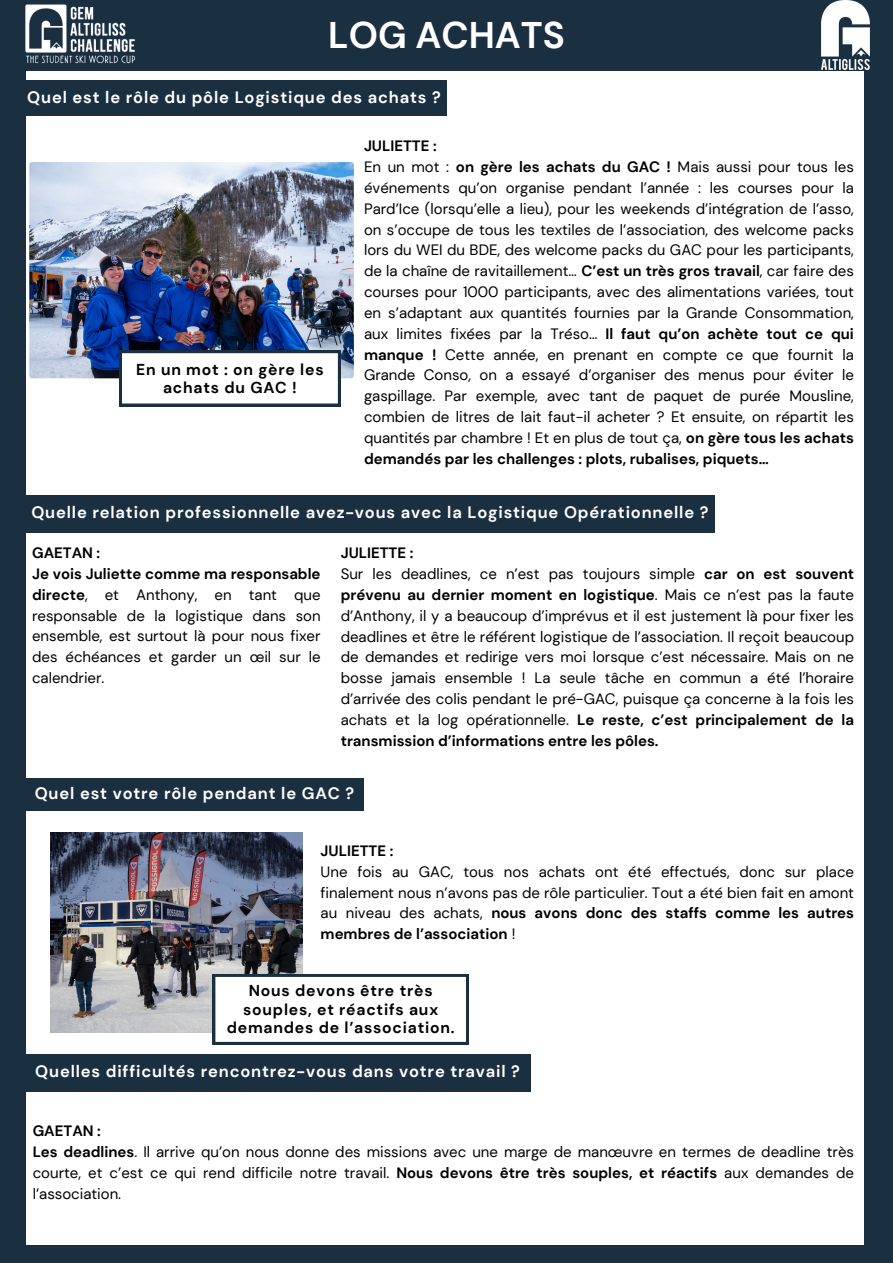
<style>
.page{position:relative;width:893px;height:1263px;background:#fff}
.page>*{position:absolute;margin:0;border:0;box-sizing:border-box;transform-origin:0 0}
.t1{font:700 37.05px "DM Sans";color:#fff}
.t2{font:700 16.5px "DM Sans";letter-spacing:.05em;color:#fff}
.t3{font:700 15.75px/18.6px "DM Sans";letter-spacing:.05em;color:#000;text-align:center}
.t4{font:15px/20.9px "DM Sans";color:#000;text-align:justify}
.t5{font:700 15px "DM Sans";color:#000}
.s1{font-weight:700}
</style>
<div class="page">
<div style="left:0;top:1245px;width:893px;height:18px;background:#1a2f40"></div>
<div style="left:0;top:0;width:893px;height:71px;background:#1a2f40"></div>
<div style="left:0;top:0;width:25px;height:1263px;background:#1a2f40"></div>
<div style="left:863px;top:0;width:30px;height:1263px;background:#1a2f40"></div>
<img style="left:25px;top:4px;width:111px;height:60px">
<img style="left:29px;top:162px;width:325px;height:216px;border-radius:3px">
<svg style="left:119px;top:350px;width:222px;height:56px"></svg>
<div style="left:25px;top:778px;width:339px;height:32px;background:#1a2f40"></div>
<img style="left:822px;top:0;width:47px;height:70px">
<div style="left:25px;top:495px;width:690px;height:38px;background:#1a2f40"></div>
<div style="left:25px;top:1054px;width:505px;height:37px;background:#1a2f40"></div>
<div style="left:25px;top:80px;width:422px;height:36px;background:#1a2f40"></div>
<img style="left:50px;top:832px;width:252px;height:200px">
<svg style="left:213px;top:974px;width:255px;height:70px"></svg>
<p class="t1" style="left:328px;top:11px;width:238px">LOG ACHATS</p>
<h2 class="t2" style="left:27px;top:86px;width:415px">Quel est le rôle du pôle Logistique des achats ?</h2>
<p class="t3" style="left:136px;top:360px;width:189px">En un mot : on gère les achats du GAC !</p>
<p class="t5" style="left:364px;top:136px;width:74px">JULIETTE :</p>
<p class="t4" style="left:364px;top:157px;width:491px">En un mot : <span class="s1">on gère les achats du GAC !</span> Mais aussi pour tous les événements qu’on organise pendant l’année : les courses pour la Pard’Ice (lorsqu’elle a lieu), pour les weekends d’intégration de l’asso, on s’occupe de tous les textiles de l’association, des welcome packs lors du WEI du BDE, des welcome packs du GAC pour les participants, de la chaîne de ravitaillement… <span class="s1">C’est un très gros travail</span>, car faire des courses pour 1000 participants, avec des alimentations variées, tout en s’adaptant aux quantités fournies par la Grande Consommation, aux limites fixées par la Tréso… <span class="s1">Il faut qu’on achète tout ce qui manque !</span> Cette année, en prenant en compte ce que fournit la Grande Conso, on a essayé d’organiser des menus pour éviter le gaspillage. Par exemple, avec tant de paquet de purée Mousline, combien de litres de lait faut-il acheter ? Et ensuite, on répartit les quantités par chambre ! Et en plus de tout ça, <span class="s1">on gère tous les achats demandés par les challenges : plots, rubalises, piquets…</span></p>
<p class="t2" style="left:31px;top:502px;width:678px">Quelle relation professionnelle avez-vous avec la Logistique Opérationnelle ?</p>
<p class="t5" style="left:32px;top:543px;width:70px">GAETAN :</p>
<p class="t4" style="left:32px;top:563px;width:290px"><span class="s1">Je vois Juliette comme ma responsable directe</span>, et Anthony, en tant que responsable de la logistique dans son ensemble, est surtout là pour nous fixer des échéances et garder un œil sur le calendrier.</p>
<h2 class="t5" style="left:341px;top:543px;width:74px">JULIETTE :</h2>
<p class="t4" style="left:341px;top:564px;width:515px">Sur les deadlines, ce n’est pas toujours simple <span class="s1">car on est souvent prévenu au dernier moment en logistique</span>. Mais ce n’est pas la faute d’Anthony, il y a beaucoup d’imprévus et il est justement là pour fixer les deadlines et être le référent logistique de l’association. Il reçoit beaucoup de demandes et redirige vers moi lorsque c’est nécessaire. Mais on ne bosse jamais ensemble ! La seule tâche en commun a été l’horaire d’arrivée des colis pendant le pré-GAC, puisque ça concerne à la fois les achats et la log opérationnelle. <span class="s1">Le reste, c’est principalement de la transmission d’informations entre les pôles.</span></p>
<h2 class="t2" style="left:35px;top:783px;width:321px">Quel est votre rôle pendant le GAC ?</h2>
<h2 class="t5" style="left:321px;top:841px;width:74px">JULIETTE :</h2>
<h2 class="t4" style="left:321px;top:861px;width:535px">Une fois au GAC, tous nos achats ont été effectués, donc sur place finalement nous n’avons pas de rôle particulier. Tout a été bien fait en amont au niveau des achats, <span class="s1">nous avons donc des staffs comme les autres membres de l’association</span> !</h2>
<p class="t3" style="left:227px;top:981px;width:229px">Nous devons être très souples, et réactifs aux demandes de l’association.</p>
<p class="t2" style="left:35px;top:1061px;width:486px">Quelles difficultés rencontrez-vous dans votre travail ?</p>
<p class="t5" style="left:33px;top:1121px;width:70px">GAETAN :</p>
<p class="t4" style="left:33px;top:1141px;width:823px"><span class="s1">Les deadlines</span>. Il arrive qu’on nous donne des missions avec une marge de manœuvre en termes de deadline très courte, et c’est ce qui rend difficile notre travail. <span class="s1">Nous devons être très souples, et réactifs</span> aux demandes de l’association.</p>
</div>
